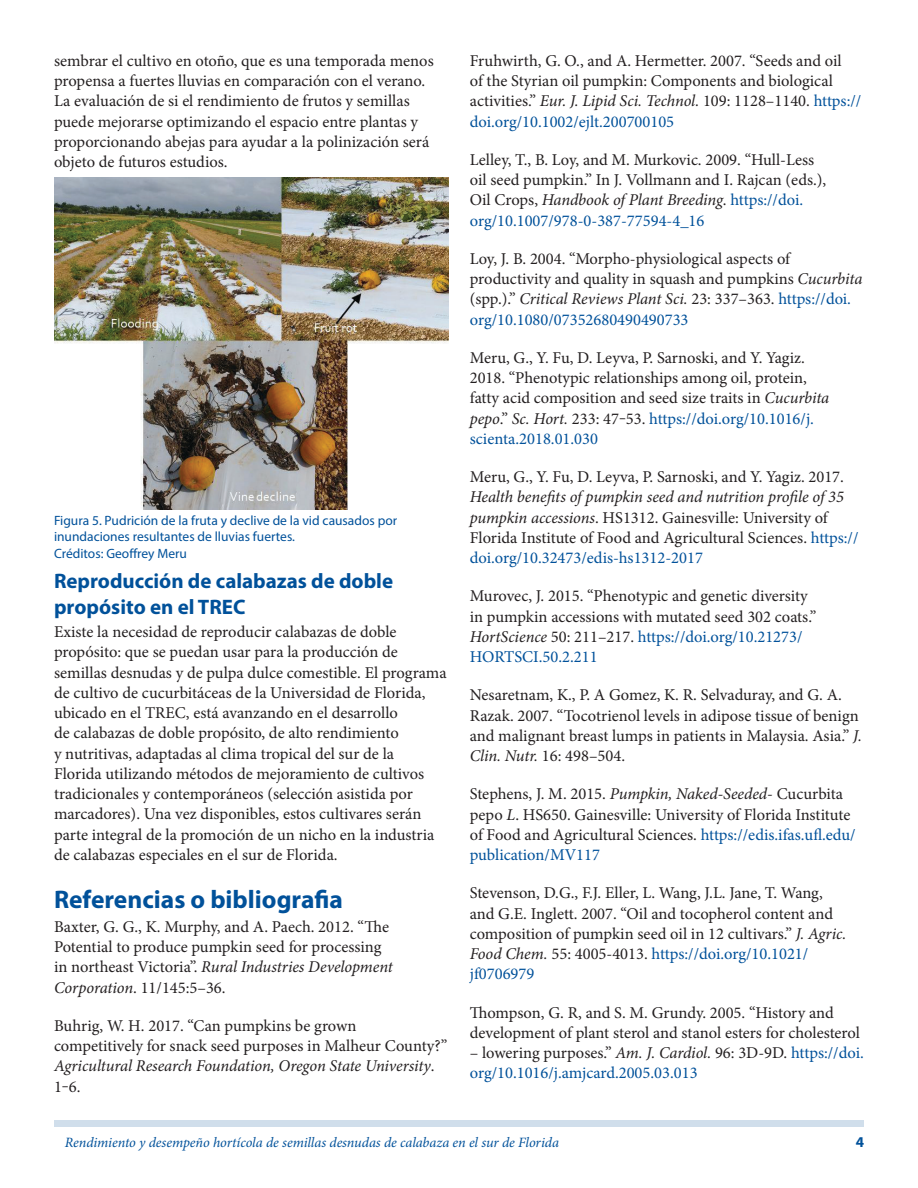
<style>
.page{position:relative;width:918px;height:1188px;background:#fff}
.page>*{position:absolute;margin:0;border:0;box-sizing:border-box;transform-origin:0 0}
.SectionHeading0{font:700 25.5px "Myriad Pro";color:#01519a}
.SectionHeading1{font:700 21px/25.2px "Myriad Pro";color:#01519a}
.Paragraph{font:16.5px/20.2px "Minion Pro";color:#231f20}
.Paragraph-2{font:16.5px/20.2px "Minion Pro";color:#01519a}
.t1{font:700 15px "Myriad Pro";color:#01519a}
.RunningTitleItalics{font:italic 14.25px "Minion Pro";letter-spacing:-.005em;color:#01519a}
.t2{font:13.5px/16.5px "Myriad Pro";color:#01519a}
.s1{font-style:italic}
.s2{color:#01519a}
.s3{color:#231f20}
.s4{font-style:italic;color:#231f20}
</style>
<div class="page">
<div style="left:54px;top:1120px;width:810px;height:7px;background:#d0deeb"></div>
<img style="left:54px;top:177px;width:394px;height:332px">
<p class="Paragraph" style="left:54px;top:51px;width:381px">sembrar el cultivo en otoño, que es una temporada menos propensa a fuertes lluvias en comparación con el verano.<br>La evaluación de si el rendimiento de frutos y semillas puede mejorarse optimizando el espacio entre plantas y proporcionando abejas para ayudar a la polinización será objeto de futuros estudios.</p>
<p class="t2" style="left:54px;top:512px;width:345px">Figura 5. Pudrición de la fruta y declive de la vid causados por inundaciones resultantes de lluvias fuertes.<br>Créditos: Geoffrey Meru</p>
<p class="SectionHeading1" style="left:54px;top:568px;width:341px">Reproducción de calabazas de doble propósito en el TREC</p>
<p class="Paragraph" style="left:54px;top:622px;width:394px">Existe la necesidad de reproducir calabazas de doble propósito: que se puedan usar para la producción de semillas desnudas y de pulpa dulce comestible. El programa de cultivo de cucurbitáceas de la Universidad de Florida, ubicado en el TREC, está avanzando en el desarrollo<br>de calabazas de doble propósito, de alto rendimiento<br>y nutritivas, adaptadas al clima tropical del sur de la<br>Florida utilizando métodos de mejoramiento de cultivos tradicionales y contemporáneos (selección asistida por marcadores). Una vez disponibles, estos cultivares serán parte integral de la promoción de un nicho en la industria de calabazas especiales en el sur de Florida.</p>
<p class="SectionHeading0" style="left:54px;top:883px;width:290px">Referencias o bibliografia</p>
<p class="Paragraph" style="left:54px;top:917px;width:340px">Baxter, G. G., K. Murphy, and A. Paech. 2012. “The Potential to produce pumpkin seed for processing in northeast Victoria”. <span class="s1">Rural Industries Development Corporation</span>. 11/145:5–36.</p>
<p class="Paragraph" style="left:54px;top:1016px;width:395px">Buhrig, W. H. 2017. “Can pumpkins be grown competitively for snack seed purposes in Malheur County?” <span class="s1">Agricultural Research Foundation, Oregon State University</span>.<br>1‒6.</p>
<p class="Paragraph" style="left:470px;top:51px;width:393px">Fruhwirth, G. O., and A. Hermetter. 2007. “Seeds and oil<br>of the Styrian oil pumpkin: Components and biological activities.” <span class="s1">Eur. J. Lipid Sci. Technol.</span> 109: 1128–1140. <span class="s2">https:// doi.org/10.1002/ejlt.200700105</span></p>
<p class="Paragraph" style="left:470px;top:150px;width:358px">Lelley, T., B. Loy, and M. Murkovic. 2009. “Hull-Less oil seed pumpkin.” In J. Vollmann and I. Rajcan (eds.), Oil Crops, <span class="s1">Handbook of Plant Breeding</span>. <span class="s2">https://doi. org/10.1007/978-0-387-77594-4_16</span></p>
<p class="Paragraph" style="left:470px;top:249px;width:394px">Loy, J. B. 2004. “Morpho-physiological aspects of productivity and quality in squash and pumpkins <span class="s1">Cucurbita </span>(spp.).” <span class="s1">Critical Reviews Plant Sci.</span> 23: 337–363. <span class="s2">https://doi. org/10.1080/07352680490490733</span></p>
<p class="Paragraph" style="left:470px;top:348px;width:361px">Meru, G., Y. Fu, D. Leyva, P. Sarnoski, and Y. Yagiz.<br>2018. “Phenotypic relationships among oil, protein, fatty acid composition and seed size traits in <span class="s1">Cucurbita pepo</span>.” <span class="s1">Sc. Hort.</span> 233: 47‒53. <span class="s2">https://doi.org/10.1016/j. scienta.2018.01.030</span></p>
<p class="Paragraph" style="left:470px;top:467px;width:390px">Meru, G., Y. Fu, D. Leyva, P. Sarnoski, and Y. Yagiz. 2017.<br><span class="s1">Health benefits of pumpkin seed and nutrition profile of 35 pumpkin accessions</span>. HS1312. Gainesville: University of Florida Institute of Food and Agricultural Sciences. <span class="s2">https:// doi.org/10.32473/edis-hs1312-2017</span></p>
<p class="Paragraph" style="left:470px;top:586px;width:348px">Murovec, J. 2015. “Phenotypic and genetic diversity in pumpkin accessions with mutated seed 302 coats.” <span class="s1">HortScience</span> 50: 211–217. <span class="s2">https://doi.org/10.21273/ HORTSCI.50.2.211</span></p>
<p class="Paragraph" style="left:470px;top:685px;width:394px">Nesaretnam, K., P. A Gomez, K. R. Selvaduray, and G. A.<br>Razak. 2007. “Tocotrienol levels in adipose tissue of benign and malignant breast lumps in patients in Malaysia. Asia.” <span class="s1">J.<br>Clin. Nutr.</span> 16: 498–504.</p>
<p class="Paragraph" style="left:470px;top:784px;width:387px">Stephens, J. M. 2015. <span class="s1">Pumpkin, Naked-Seeded</span>- Cucurbita pepo <span class="s1">L</span>. HS650. Gainesville: University of Florida Institute of Food and Agricultural Sciences. <span class="s2">https://edis.ifas.ufl.edu/ publication/MV117</span></p>
<p class="Paragraph" style="left:470px;top:883px;width:378px">Stevenson, D.G., F.J. Eller, L. Wang, J.L. Jane, T. Wang, and G.E. Inglett. 2007. “Oil and tocopherol content and composition of pumpkin seed oil in 12 cultivars.” <span class="s1">J. Agric.<br>Food Chem.</span> 55: 4005-4013. <span class="s2">https://doi.org/10.1021/ jf0706979</span></p>
<p class="Paragraph" style="left:470px;top:1002px;width:392px">Thompson, G. R, and S. M. Grundy. 2005. “History and development of plant sterol and stanol esters for cholesterol</p>
<p class="Paragraph-2" style="left:470px;top:1043px;width:395px"><span class="s3">– lowering purposes.”</span> <span class="s4">Am. J. Cardiol.</span> <span class="s3">96: 3D-9D.</span> https://doi. org/10.1016/j.amjcard.2005.03.013</p>
<p class="RunningTitleItalics" style="left:65px;top:1133px;width:496px">Rendimiento y desempeño hortícola de semillas desnudas de calabaza en el sur de Florida</p>
<p class="t1" style="left:856px;top:1133px;width:10px">4</p>
</div>
